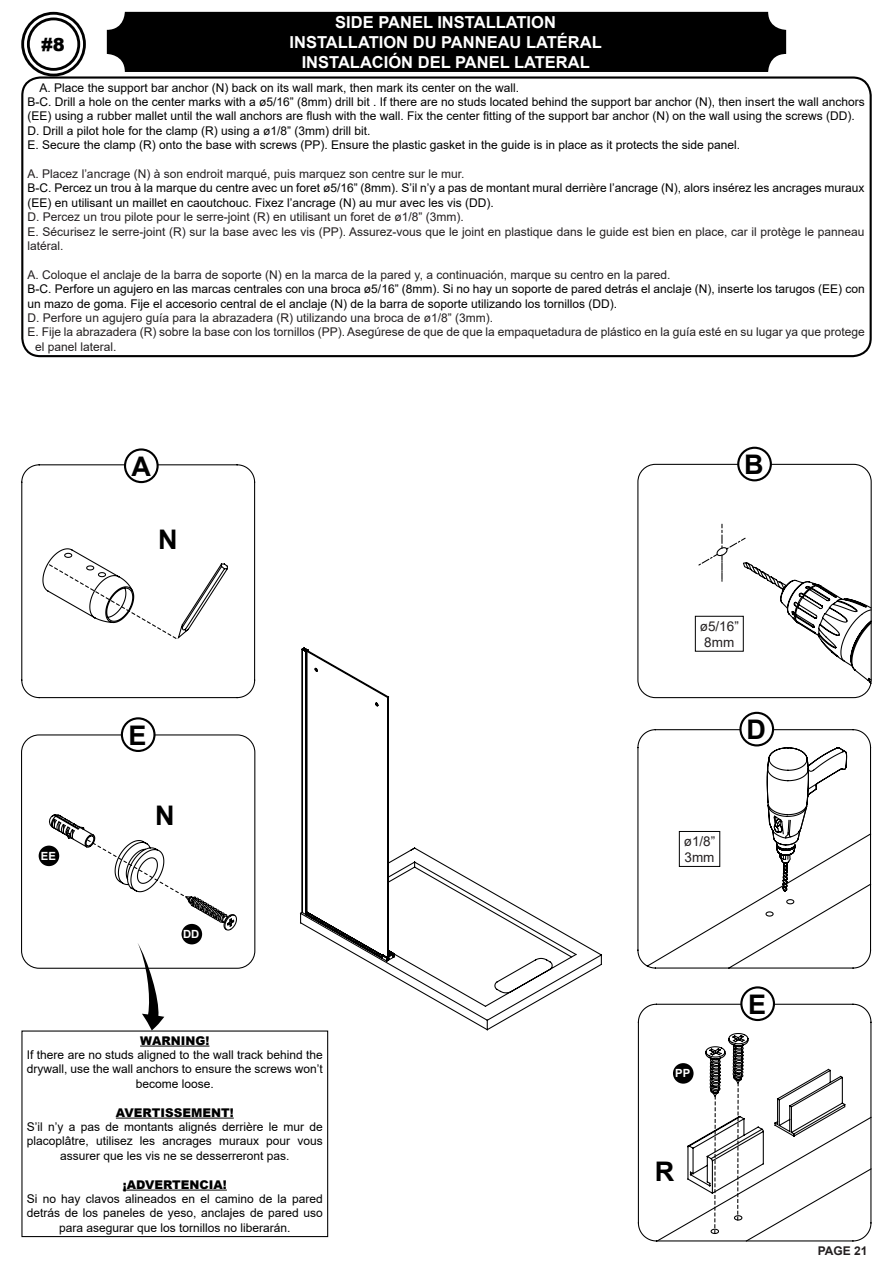
<style>
.page{position:relative;width:893px;height:1263px;background:#fff}
.page>*{position:absolute;margin:0;border:0;box-sizing:border-box;transform-origin:0 0}
.t1{font:700 27px "Arial";color:#000}
.t2{font:900 18px "Arial";color:#000}
.t3{font:700 16.5px "Arial";color:#fff}
.t4{font:13.5px "Arial";color:#231f20}
.t5{font:12px/14.4px "Arial";color:#000}
.t6{font:12px/14.4px "Arial";color:#231f20}
.t7{font:900 12px "Arial";color:#000}
.t8{font:700 12px "Arial";color:#231f20}
.t9{font:700 11.25px "Arial";color:#fff}
</style>
<div class="page">
<div style="left:21px;top:12px;width:65px;height:64px;border:3px solid #000;border-radius:50%"></div>
<div style="left:27px;top:18px;width:53px;height:53px;border:3px solid #000;border-radius:50%"></div>
<div style="left:21px;top:76px;width:851px;height:281px;border:2px solid #000;border-radius:18px"></div>
<div style="left:107px;top:12px;width:679px;height:60px;background:#000;border-radius:18px"></div>
<svg style="left:21px;top:464px;width:235px;height:235px"></svg>
<div style="left:125px;top:449px;width:33px;height:33px;background:#fff;border-radius:50%"></div>
<div style="left:124px;top:448px;width:35px;height:35px;border:2px solid #000;border-radius:50%"></div>
<svg style="left:42px;top:548px;width:187px;height:93px"></svg>
<div style="left:637px;top:464px;width:235px;height:234px;border:1px solid #000;border-radius:17px"></div>
<svg style="left:697px;top:524px;width:175px;height:164px"></svg>
<div style="left:695px;top:616px;width:48px;height:35px;background:#fff"></div>
<div style="left:695px;top:616px;width:48px;height:35px;border:1px solid #000"></div>
<div style="left:738px;top:448px;width:33px;height:32px;background:#fff;border-radius:50%"></div>
<div style="left:737px;top:447px;width:35px;height:34px;border:2px solid #000;border-radius:50%"></div>
<svg style="left:21px;top:734px;width:235px;height:235px"></svg>
<div style="left:39px;top:845px;width:20px;height:21px;background:#000;border-radius:50%"></div>
<div style="left:182px;top:924px;width:20px;height:20px;background:#000;border-radius:50%"></div>
<div style="left:122px;top:718px;width:32px;height:33px;background:#fff;border-radius:50%"></div>
<div style="left:121px;top:717px;width:35px;height:35px;border:2px solid #000;border-radius:50%"></div>
<hr style="left:140px;top:1046px;width:69px;height:1px;background:#000">
<hr style="left:116px;top:1118px;width:118px;height:1px;background:#000">
<hr style="left:123px;top:1190px;width:104px;height:1px;background:#000">
<div style="left:21px;top:1030px;width:307px;height:207px;border:1px solid #000"></div>
<svg style="left:137px;top:942px;width:27px;height:88px"></svg>
<svg style="left:49px;top:814px;width:188px;height:117px"></svg>
<svg style="left:637px;top:1003px;width:235px;height:239px"></svg>
<svg style="left:656px;top:1051px;width:216px;height:191px"></svg>
<svg style="left:637px;top:728px;width:235px;height:241px"></svg>
<div style="left:740px;top:713px;width:33px;height:32px;background:#fff;border-radius:50%"></div>
<div style="left:739px;top:712px;width:35px;height:34px;border:2px solid #000;border-radius:50%"></div>
<div style="left:741px;top:987px;width:33px;height:33px;background:#fff;border-radius:50%"></div>
<div style="left:740px;top:986px;width:35px;height:35px;border:2px solid #000;border-radius:50%"></div>
<div style="left:679px;top:831px;width:41px;height:35px;background:#fff"></div>
<div style="left:679px;top:831px;width:41px;height:36px;border:1px solid #000"></div>
<svg style="left:299px;top:647px;width:303px;height:384px"></svg>
<div style="left:673px;top:1063px;width:21px;height:21px;background:#000;border-radius:50%"></div>
<p class="t3" style="left:335px;top:11px;width:222px">SIDE PANEL INSTALLATION</p>
<p class="t3" style="left:290px;top:30px;width:314px">INSTALLATION DU PANNEAU LATÉRAL</p>
<p class="t3" style="left:302px;top:50px;width:290px">INSTALACIÓN DEL PANEL LATERAL</p>
<p class="t2" style="left:41px;top:31px;width:25px">#8</p>
<p class="t5" style="left:40px;top:80px;width:481px">A. Place the support bar anchor (N) back on its wall mark, then mark its center on the wall.</p>
<p class="t5" style="left:28px;top:94px;width:838px">B-C. Drill a hole on the center marks with a ø5/16” (8mm) drill bit . If there are no studs located behind the support bar anchor (N), then insert the wall anchors (EE) using a rubber mallet until the wall anchors are flush with the wall. Fix the center fitting of the support bar anchor (N) on the wall using the screws (DD).</p>
<p class="t5" style="left:28px;top:123px;width:344px">D. Drill a pilot hole for the clamp (R) using a ø1/8” (3mm) drill bit.</p>
<p class="t5" style="left:28px;top:138px;width:714px">E. Secure the clamp (R) onto the base with screws (PP). Ensure the plastic gasket in the guide is in place as it protects the side panel.</p>
<p class="t6" style="left:28px;top:166px;width:438px">A. Placez l’ancrage (N) à son endroit marqué, puis marquez son centre sur le mur.</p>
<p class="t5" style="left:28px;top:181px;width:838px">B-C. Percez un trou à la marque du centre avec un foret ø5/16” (8mm). S’il n’y a pas de montant mural derrière l’ancrage (N), alors insérez les ancrages muraux (EE) en utilisant un maillet en caoutchouc. Fixez l’ancrage (N) au mur avec les vis (DD).</p>
<p class="t6" style="left:28px;top:210px;width:438px">D. Percez un trou pilote pour le serre-joint (R) en utilisant un foret de ø1/8” (3mm).</p>
<p class="t6" style="left:28px;top:224px;width:838px">E. Sécurisez le serre-joint (R) sur la base avec les vis (PP). Assurez-vous que le joint en plastique dans le guide est bien en place, car il protège le panneau latéral.</p>
<p class="t6" style="left:28px;top:267px;width:644px">A. Coloque el anclaje de la barra de soporte (N) en la marca de la pared y, a continuación, marque su centro en la pared.</p>
<p class="t5" style="left:28px;top:282px;width:838px">B-C. Perfore un agujero en las marcas centrales con una broca ø5/16” (8mm). Si no hay un soporte de pared detrás el anclaje (N), inserte los tarugos (EE) con un mazo de goma. Fije el accesorio central de el anclaje (N) de la barra de soporte utilizando los tornillos (DD).</p>
<p class="t6" style="left:28px;top:310px;width:467px">D. Perfore un agujero guía para la abrazadera (R) utilizando una broca de ø1/8” (3mm).</p>
<p class="t6" style="left:35px;top:325px;width:831px;text-indent:-8px">E. Fije la abrazadera (R) sobre la base con los tornillos (PP). Asegúrese de que de que la empaquetadura de plástico en la guía esté en su lugar ya que protege el panel lateral.</p>
<p class="t1" style="left:131px;top:447px;width:21px">A</p>
<p class="t1" style="left:158px;top:520px;width:21px">N</p>
<p class="t1" style="left:129px;top:716px;width:20px">E</p>
<p class="t9" style="left:41px;top:848px;width:17px">EE</p>
<p class="t1" style="left:155px;top:796px;width:21px">N</p>
<p class="t9" style="left:183px;top:926px;width:18px">DD</p>
<p class="t7" style="left:140px;top:1031px;width:71px">WARNING!</p>
<p class="t5" style="left:27px;top:1047px;width:298px;text-align:center">If there are no studs aligned to the wall track behind the drywall, use the wall anchors to ensure the screws won’t become loose.</p>
<p class="t7" style="left:116px;top:1103px;width:119px">AVERTISSEMENT!</p>
<p class="t5" style="left:27px;top:1119px;width:298px;text-align:center">S’il n’y a pas de montants alignés derrière le mur de placoplâtre, utilisez les ancrages muraux pour vous assurer que les vis ne se desserreront pas.</p>
<p class="t7" style="left:123px;top:1175px;width:106px">¡ADVERTENCIA!</p>
<p class="t5" style="left:27px;top:1191px;width:298px;text-align:center">Si no hay clavos alineados en el camino de la pared detrás de los paneles de yeso, anclajes de pared uso para asegurar que los tornillos no liberarán.</p>
<p class="t1" style="left:744px;top:445px;width:21px">B</p>
<p class="t4" style="left:700px;top:616px;width:41px">ø5/16”</p>
<p class="t4" style="left:704px;top:633px;width:31px">8mm</p>
<p class="t1" style="left:746px;top:711px;width:21px">D</p>
<p class="t4" style="left:684px;top:832px;width:33px">ø1/8”</p>
<p class="t4" style="left:685px;top:848px;width:31px">3mm</p>
<p class="t9" style="left:675px;top:1065px;width:17px">PP</p>
<p class="t1" style="left:655px;top:1153px;width:21px">R</p>
<p class="t1" style="left:748px;top:985px;width:20px">E</p>
<p class="t8" style="left:818px;top:1242px;width:51px">PAGE 21</p>
</div>
